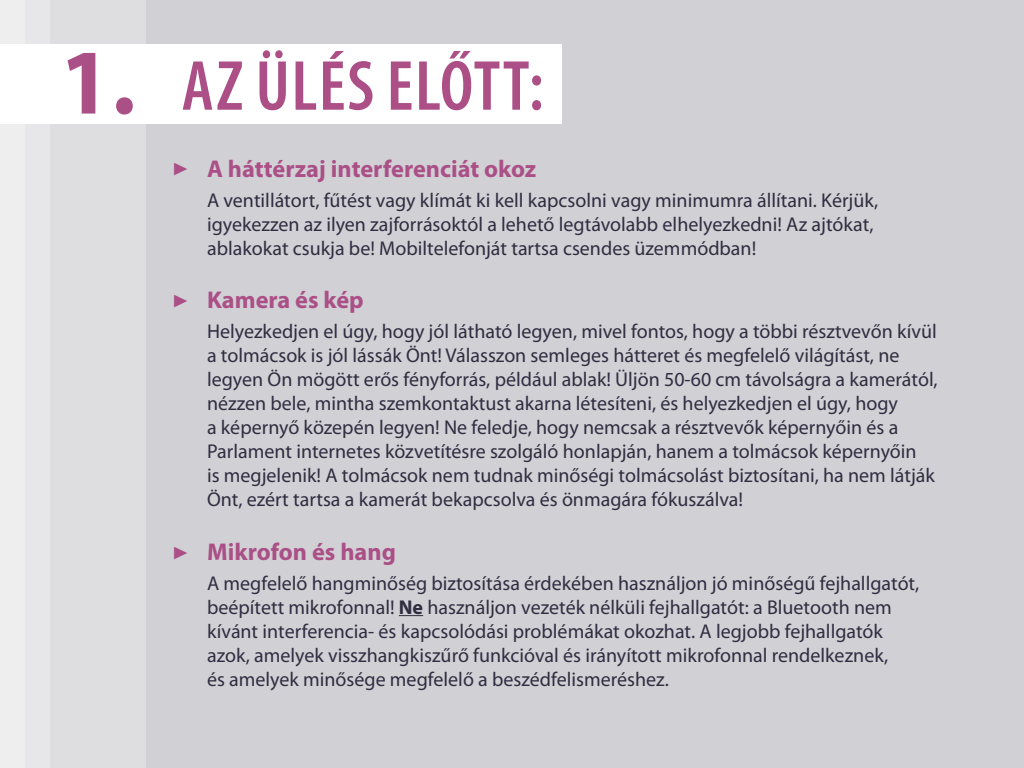
<style>
.page{position:relative;width:1024px;height:768px;background:#d1d1d5}
.page>*{position:absolute;margin:0;border:0;box-sizing:border-box;transform-origin:0 0}
.t1{font:600 condensed 71.5px "Myriad Pro";letter-spacing:.02em;color:#ab4f86}
.t2{font:27px "Minion Pro";color:#ab4f87}
.t3{font:700 24.3px "Myriad Pro";color:#ab4f87}
.t4{font:20px/24px "Myriad Pro";color:#302d41}
.s1{font-weight:700;font-stretch:normal;font-size:93.3px;color:#ab4f87}
.s2{font-weight:700}
</style>
<div class="page">
<svg style="left:399px;top:615px;width:24px;height:1px"></svg>
<div style="left:0;top:0;width:146px;height:768px;background:#dedee1"></div>
<div style="left:0;top:0;width:50px;height:768px;background:#e7e7e9"></div>
<div style="left:0;top:0;width:25px;height:768px;background:#eeeeef"></div>
<div style="left:0;top:44px;width:561px;height:80px;background:#fff"></div>
<h1 class="t1" style="left:60px;top:47px;width:486px"><span class="s1">1.</span> AZ ÜLÉS ELŐTT:</h1>
<h2 class="t2" style="left:172px;top:150px;width:18px">▶</h2>
<h2 class="t2" style="left:172px;top:282px;width:18px">▶</h2>
<h2 class="t2" style="left:172px;top:534px;width:18px">▶</h2>
<p class="t3" style="left:207px;top:153px;width:331px">A háttérzaj interferenciát okoz</p>
<p class="t4" style="left:207px;top:188px;width:673px">A ventillátort, fűtést vagy klímát ki kell kapcsolni vagy minimumra állítani. Kérjük, igyekezzen az ilyen zajforrásoktól a lehető legtávolabb elhelyezkedni! Az ajtókat, ablakokat csukja be! Mobiltelefonját tartsa csendes üzemmódban!</p>
<p class="t3" style="left:207px;top:284px;width:158px">Kamera és kép</p>
<p class="t4" style="left:207px;top:319px;width:732px">Helyezkedjen el úgy, hogy jól látható legyen, mivel fontos, hogy a többi résztvevőn kívül a tolmácsok is jól lássák Önt! Válasszon semleges hátteret és megfelelő világítást, ne legyen Ön mögött erős fényforrás, például ablak! Üljön 50-60 cm távolságra a kamerától, nézzen bele, mintha szemkontaktust akarna létesíteni, és helyezkedjen el úgy, hogy<br>a képernyő közepén legyen! Ne feledje, hogy nemcsak a résztvevők képernyőin és a Parlament internetes közvetítésre szolgáló honlapján, hanem a tolmácsok képernyőin<br>is megjelenik! A tolmácsok nem tudnak minőségi tolmácsolást biztosítani, ha nem látják Önt, ezért tartsa a kamerát bekapcsolva és önmagára fókuszálva!</p>
<p class="t3" style="left:207px;top:536px;width:190px">Mikrofon és hang</p>
<p class="t4" style="left:207px;top:571px;width:714px">A megfelelő hangminőség biztosítása érdekében használjon jó minőségű fejhallgatót, beépített mikrofonnal! <span class="s2">Ne</span> használjon vezeték nélküli fejhallgatót: a Bluetooth nem kívánt interferencia- és kapcsolódási problémákat okozhat. A legjobb fejhallgatók azok, amelyek visszhangkiszűrő funkcióval és irányított mikrofonnal rendelkeznek,<br>és amelyek minősége megfelelő a beszédfelismeréshez.</p>
</div>
